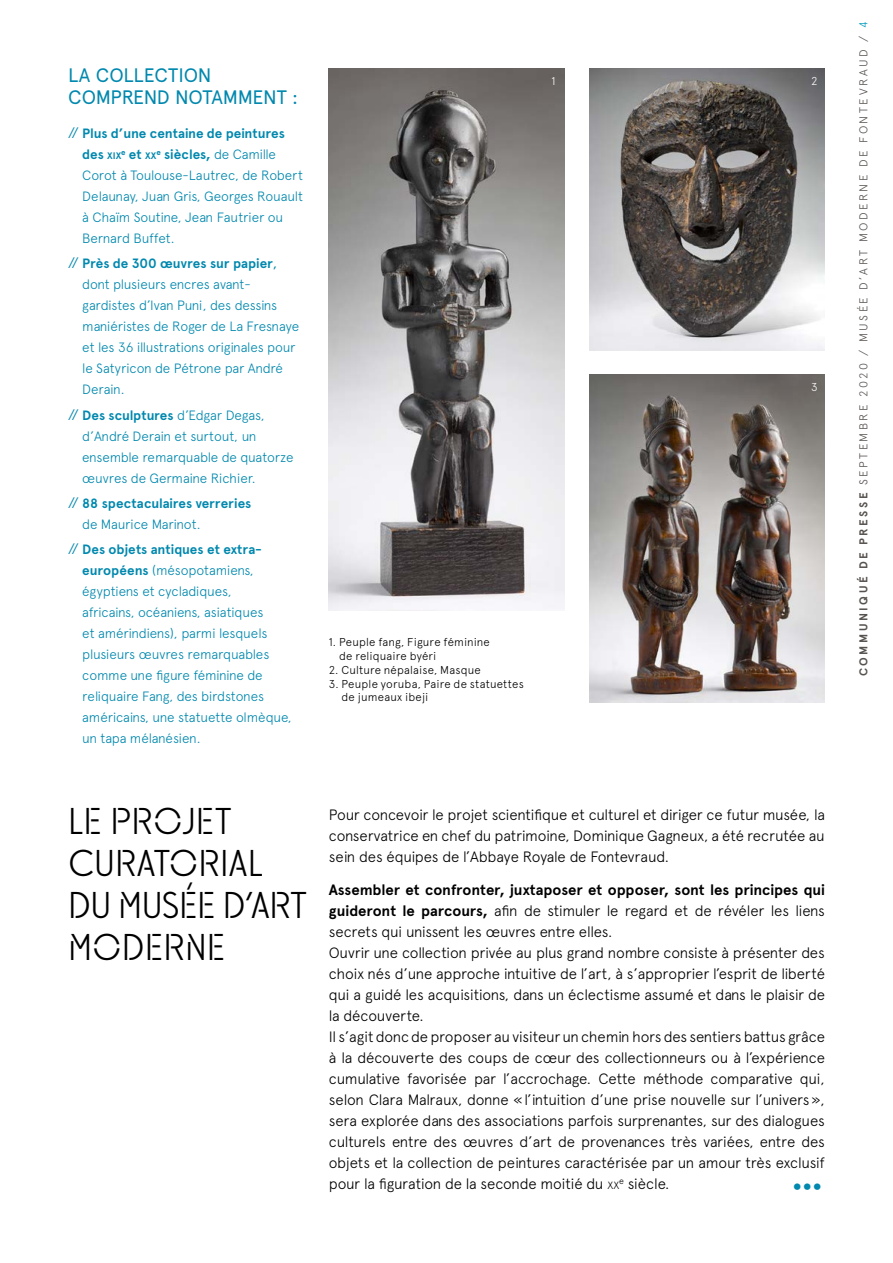
<style>
.page{position:relative;width:893px;height:1263px;background:#fff}
.page>*{position:absolute;margin:0;border:0;box-sizing:border-box;transform-origin:0 0}
.t1{font:300 49.5px "Apercu Pro";color:#0088ae}
.t2{font:33px/42px "Fontevraud";color:#000}
.t3{font:19.5px/22.5px "Apercu Pro";letter-spacing:-.015em;color:#0088ae}
.t4{font:300 15px/21px "Apercu Pro";letter-spacing:-.015em;color:#000;text-align:justify}
.t5{font:15px "Apercu Bold Pro";letter-spacing:-.005em;color:#000}
.t6{font:300 13.5px/21px "Apercu Pro";letter-spacing:-.015em;color:#0088ae}
.t7{font:13.5px/21px "Apercu Bold Pro";color:#0088ae;text-align:center}
.t8{font:300 11.4px/13.8px "Apercu Pro";letter-spacing:.015em;color:#000}
.t9{font:300 11.4px "Apercu Pro";letter-spacing:.22em;color:#56524f}
.t10{font:300 11.4px "Apercu Pro";color:#fff}
.s1{font-family:"Fontevraud"}
.s2{font-size:9.45px}
.s3{font-family:"Apercu Pro";font-weight:300}
.s4{font-family:"Apercu Pro"}
.s5{font-family:"Apercu Bold Pro";font-weight:400}
.s6{font-size:10.5px}
.s7{color:#009abb}
</style>
<div class="page">
<img style="left:590px;top:374px;width:235px;height:328px">
<img style="left:329px;top:68px;width:235px;height:542px">
<img style="left:590px;top:68px;width:235px;height:283px">
<h3 class="t3" style="left:68px;top:62px;width:232px">LA COLLECTION<br>COMPREND NOTAMMENT :</h3>
<p class="t7" style="left:68px;top:123px;width:218px"><span class="s1">//</span> Plus d’une centaine de peintures des <span class="s2">XIX</span><sup>e</sup> et <span class="s2">XX</span><sup>e</sup> siècles, <span class="s3">de Camille</span></p>
<p class="t6" style="left:82px;top:164px;width:222px">Corot à Toulouse-Lautrec, de Robert<br>Delaunay, Juan Gris, Georges Rouault à Chaïm Soutine, Jean Fautrier ou<br>Bernard Buffet.</p>
<p class="t7" style="left:68px;top:253px;width:211px"><span class="s1">//</span> Près de 300 œuvres sur papier<span class="s4">,</span></p>
<p class="t6" style="left:82px;top:273px;width:219px">dont plusieurs encres avant&shy;gardistes d’Ivan Puni, des dessins maniéristes de Roger de La Fresnaye et les 36 illustrations originales pour le Satyricon de Pétrone par André<br>Derain.</p>
<p class="t7" style="left:68px;top:404px;width:198px"><span class="s1">//</span> Des sculptures <span class="s3">d’Edgar Degas,</span></p>
<p class="t6" style="left:82px;top:424px;width:213px">d’André Derain et surtout, un ensemble remarquable de quatorze œuvres de Germaine Richier.</p>
<p class="t7" style="left:68px;top:492px;width:185px"><span class="s1">//</span> 88 spectaculaires verreries</p>
<p class="t6" style="left:82px;top:513px;width:120px">de Maurice Marinot.</p>
<p class="t7" style="left:68px;top:539px;width:196px"><span class="s1">//</span> Des objets antiques et extra-</p>
<p class="t6" style="left:82px;top:559px;width:211px"><span class="s5">européens</span> (mésopotamiens, égyptiens et cycladiques,<br>africains, océaniens, asiatiques<br>et amérindiens), parmi lesquels plusieurs œuvres remarquables comme une figure féminine de reliquaire Fang, des birdstones américains, une statuette olmèque, un tapa mélanésien.</p>
<p class="t8" style="left:339px;top:634px;width:152px;text-indent:-10px">1. Peuple fang, Figure féminine de reliquaire byéri</p>
<p class="t8" style="left:329px;top:662px;width:154px">2. Culture népalaise, Masque</p>
<p class="t8" style="left:342px;top:676px;width:184px;text-indent:-13px">3. Peuple yoruba, Paire de statuettes de jumeaux ibeji</p>
<p class="t10" style="left:552px;top:72px;width:5px">1</p>
<p class="t10" style="left:811px;top:72px;width:8px">2</p>
<p class="t10" style="left:811px;top:378px;width:8px">3</p>
<h2 class="t2" style="left:68px;top:798px;width:241px">LE PROJET<br>CURATORIAL<br>DU MUSÉE D’ART<br>MODERNE</h2>
<p class="t4" style="left:329px;top:802px;width:498px">Pour concevoir le projet scientifique et culturel et diriger ce futur musée, la conservatrice en chef du patrimoine, Dominique Gagneux, a été recrutée au sein des équipes de l’Abbaye Royale de Fontevraud.</p>
<p class="t5" style="left:329px;top:879px;width:498px">Assembler et confronter, juxtaposer et opposer, sont les principes qui</p>
<p class="t4" style="left:329px;top:899px;width:498px;text-align:left"><span class="s5">guideront le parcours,</span> afin de stimuler le regard et de révéler les liens secrets qui unissent les œuvres entre elles.<br>Ouvrir une collection privée au plus grand nombre consiste à présenter des choix nés d’une approche intuitive de l’art, à s’approprier l’esprit de liberté qui a guidé les acquisitions, dans un éclectisme assumé et dans le plaisir de la découverte.<br>Il s’agit donc de proposer au visiteur un chemin hors des sentiers battus grâce à la découverte des coups de cœur des collectionneurs ou à l’expérience cumulative favorisée par l’accrochage. Cette méthode comparative qui, selon Clara Malraux, donne «l’intuition d’une prise nouvelle sur l’univers», sera explorée dans des associations parfois surprenantes, sur des dialogues culturels entre des œuvres d’art de provenances très variées, entre des objets et la collection de peintures caractérisée par un amour très exclusif pour la figuration de la seconde moitié du <span class="s6">xx</span><sup>e</sup> siècle.</p>
<h1 class="t1" style="left:790px;top:1148px;width:37px">•••</h1>
<p class="t9" style="left:855px;top:676px;width:656px;rotate:-90deg"><span class="s5">COMMUNIQUÉ DE PRESSE</span> SEPTEMBRE 2020 / MUSÉE D’ART MODERNE DE FONTEVRAUD / <span class="s7">4</span></p>
</div>
